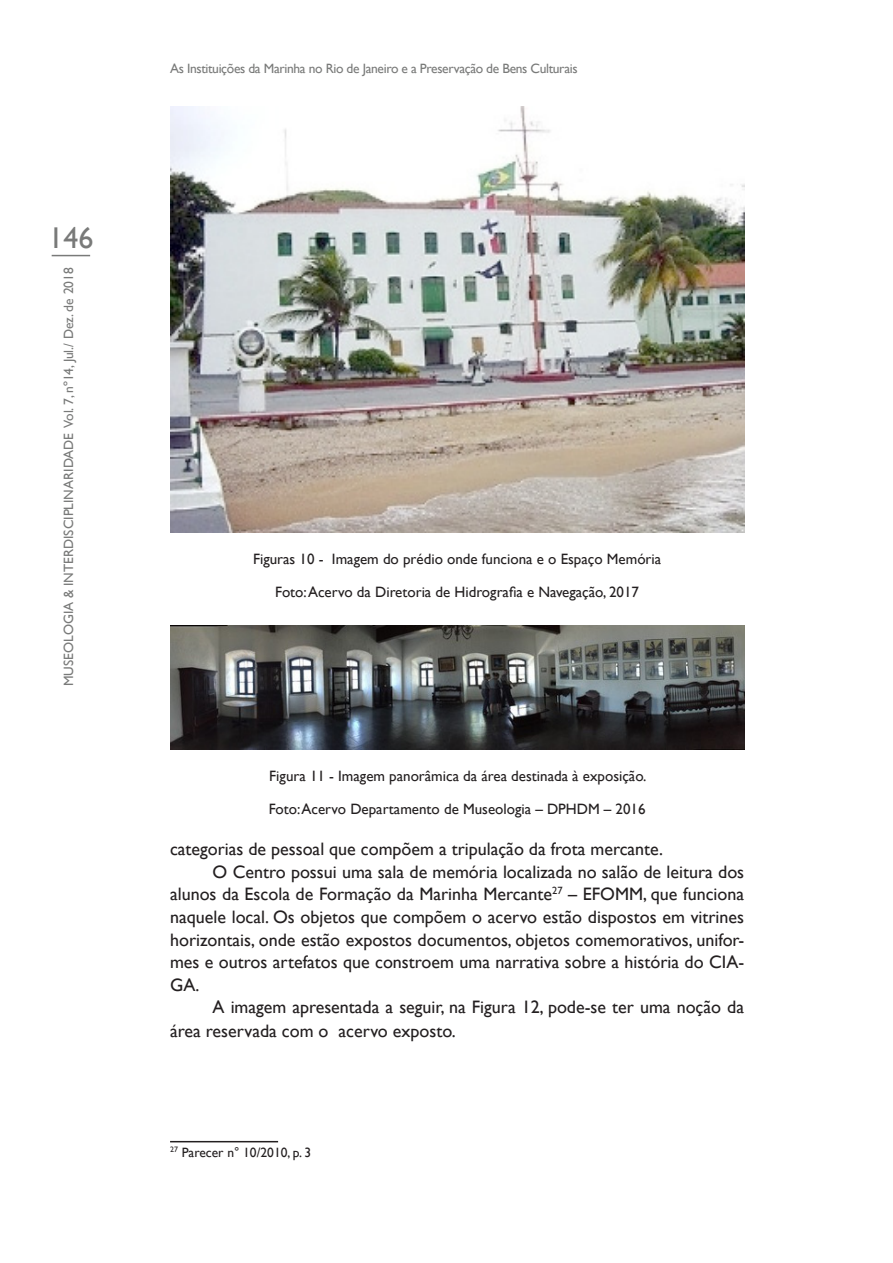
<style>
.page{position:relative;width:893px;height:1263px;background:#fff}
.page>*{position:absolute;margin:0;border:0;box-sizing:border-box;transform-origin:0 0}
.t1{font:30px "Gill Sans";color:#797a79}
.t2{font:18px "Gill Sans";color:#231f20}
.t3{font:15px "Gill Sans";color:#231f20}
.t4{font:13.5px "Gill Sans";letter-spacing:-.025em;color:#797a79}
.t5{font:13.5px "Gill Sans";color:#797a79}
.t6{font:13.5px "Gill Sans";color:#231f20}
</style>
<div class="page">
<hr style="left:52px;top:255px;width:38px;height:1px;background:#797a79">
<img style="left:170px;top:106px;width:574px;height:426px">
<hr style="left:170px;top:1141px;width:108px;height:1px;background:#231f20">
<img style="left:170px;top:626px;width:574px;height:123px">
<h1 class="t1" style="left:48px;top:221px;width:46px">146</h1>
<p class="t5" style="left:61px;top:686px;width:420px;rotate:-90deg">MUSEOLOGIA &amp; INTERDISCIPLINARIDADE Vol. 7, nº14, Jul./ Dez. de 2018</p>
<p class="t4" style="left:170px;top:61px;width:409px">As Instituições da Marinha no Rio de Janeiro e a Preservação de Bens Culturais</p>
<p class="t3" style="left:253px;top:550px;width:410px">Figuras 10 - Imagem do prédio onde funciona e o Espaço Memória</p>
<p class="t3" style="left:275px;top:583px;width:365px">Foto: Acervo da Diretoria de Hidrografia e Navegação, 2017</p>
<p class="t3" style="left:269px;top:767px;width:379px">Figura 11 - Imagem panorâmica da área destinada à exposição.</p>
<p class="t3" style="left:269px;top:800px;width:378px">Foto: Acervo Departamento de Museologia – DPHDM – 2016</p>
<p class="t2" style="left:170px;top:838px;width:495px">categorias de pessoal que compõem a tripulação da frota mercante.</p>
<p class="t2" style="left:213px;top:861px;width:533px">O Centro possui uma sala de memória localizada no salão de leitura dos</p>
<p class="t2" style="left:170px;top:884px;width:576px">alunos da Escola de Formação da Marinha Mercante<sup>27</sup> – EFOMM, que funciona</p>
<p class="t2" style="left:170px;top:906px;width:576px">naquele local. Os objetos que compõem o acervo estão dispostos em vitrines</p>
<p class="t2" style="left:170px;top:929px;width:576px">horizontais, onde estão expostos documentos, objetos comemorativos, unifor-</p>
<p class="t2" style="left:170px;top:951px;width:576px">mes e outros artefatos que constroem uma narrativa sobre a história do CIA-</p>
<p class="t2" style="left:170px;top:974px;width:31px">GA.</p>
<p class="t2" style="left:213px;top:997px;width:533px">A imagem apresentada a seguir, na Figura 12, pode-se ter uma noção da</p>
<p class="t2" style="left:170px;top:1020px;width:287px">área reservada com o acervo exposto.</p>
<p class="t6" style="left:170px;top:1144px;width:143px"><sup>27</sup> Parecer n° 10/2010, p. 3</p>
</div>
